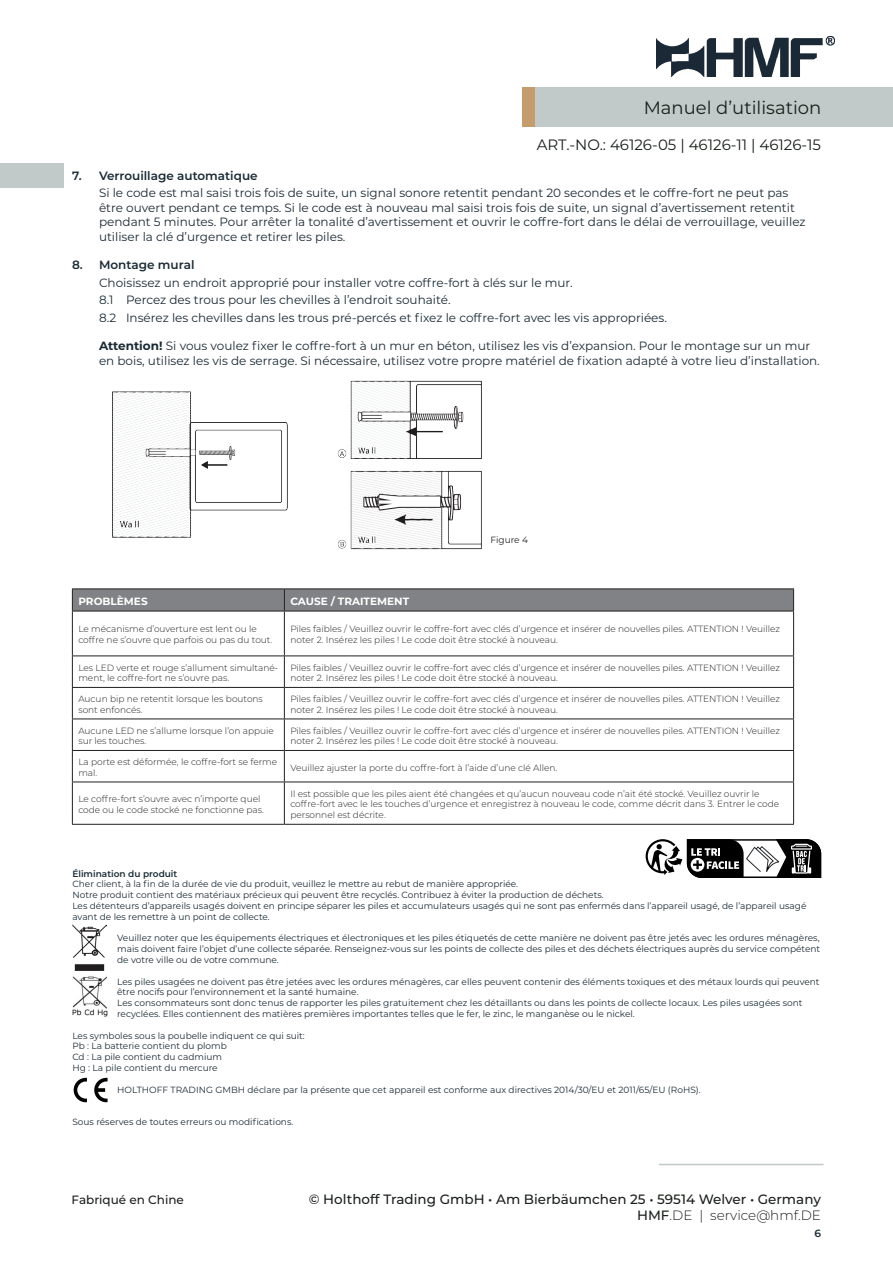
<style>
.page{position:relative;width:893px;height:1263px;background:#fff}
.page>*{position:absolute;margin:0;border:0;box-sizing:border-box;transform-origin:0 0}
.t1{font:18px "Montserrat";color:#1a1f1a}
.t2{font:15px "Montserrat";color:#1a1f1a}
.t3{font:500 13.5px/16.2px "Montserrat";color:#1a1f1a;text-align:right}
.t4{font:12px/14.4px "Montserrat";color:#1a2a34}
.t5{font:600 12px "Montserrat";color:#1a2a34}
.t6{font:500 12px "Montserrat";color:#1a1f1a}
.t7{font:700 10.5px "Montserrat";color:#fff}
.t8{font:600 10.5px "Montserrat";color:#1a2a34}
.t9{font:9px/10.8px "Montserrat";color:#1a2a34}
.t10{font:300 9px/10.8px "Montserrat";color:#231f20}
.t11{font:600 9px "Montserrat";color:#1a2a34}
.t12{font:9px "Montserrat";color:#231f20}
.s1{font-weight:700}
.s2{font-weight:300}
</style>
<div class="page">
<div style="left:534px;top:87px;width:359px;height:40px;background:#c1cac9"></div>
<div style="left:522px;top:87px;width:12px;height:40px;background:#c59c6e"></div>
<img style="left:656px;top:36px;width:178px;height:41px">
<hr style="left:659px;top:1164px;width:164px;height:1px;background:#c1cac9">
<div style="left:0;top:163px;width:63px;height:25px;background:#c1cac9"></div>
<img style="left:112px;top:380px;width:370px;height:170px">
<hr style="left:72px;top:782px;width:1px;height:42px;background:#231f20">
<hr style="left:72px;top:824px;width:212px;height:1px;background:#231f20">
<hr style="left:72px;top:611px;width:1px;height:44px;background:#231f20">
<hr style="left:72px;top:655px;width:212px;height:1px;background:#231f20">
<hr style="left:72px;top:656px;width:1px;height:31px;background:#231f20">
<hr style="left:72px;top:688px;width:1px;height:30px;background:#231f20">
<hr style="left:72px;top:719px;width:1px;height:31px;background:#231f20">
<hr style="left:72px;top:687px;width:212px;height:1px;background:#231f20">
<hr style="left:72px;top:718px;width:212px;height:1px;background:#231f20">
<hr style="left:72px;top:750px;width:212px;height:1px;background:#231f20">
<hr style="left:72px;top:751px;width:1px;height:31px;background:#231f20">
<hr style="left:72px;top:782px;width:212px;height:1px;background:#231f20">
<hr style="left:284px;top:611px;width:1px;height:44px;background:#231f20">
<hr style="left:793px;top:611px;width:1px;height:44px;background:#231f20">
<hr style="left:284px;top:655px;width:510px;height:1px;background:#231f20">
<hr style="left:284px;top:656px;width:1px;height:31px;background:#231f20">
<hr style="left:793px;top:656px;width:1px;height:31px;background:#231f20">
<hr style="left:284px;top:688px;width:1px;height:30px;background:#231f20">
<hr style="left:793px;top:688px;width:1px;height:30px;background:#231f20">
<hr style="left:284px;top:719px;width:1px;height:31px;background:#231f20">
<hr style="left:793px;top:719px;width:1px;height:31px;background:#231f20">
<hr style="left:284px;top:687px;width:510px;height:1px;background:#231f20">
<hr style="left:284px;top:718px;width:510px;height:1px;background:#231f20">
<hr style="left:284px;top:750px;width:510px;height:1px;background:#231f20">
<hr style="left:284px;top:751px;width:1px;height:31px;background:#231f20">
<hr style="left:793px;top:751px;width:1px;height:31px;background:#231f20">
<hr style="left:284px;top:782px;width:510px;height:1px;background:#231f20">
<hr style="left:284px;top:782px;width:1px;height:42px;background:#231f20">
<hr style="left:793px;top:782px;width:1px;height:42px;background:#231f20">
<hr style="left:284px;top:824px;width:510px;height:1px;background:#231f20">
<hr style="left:284px;top:588px;width:510px;height:1px;background:#231f20">
<hr style="left:284px;top:611px;width:510px;height:1px;background:#231f20">
<hr style="left:72px;top:588px;width:212px;height:1px;background:#231f20">
<svg style="left:72px;top:589px;width:722px;height:22px;background:#7c7d80"></svg>
<hr style="left:72px;top:611px;width:212px;height:1px;background:#231f20">
<img style="left:72px;top:925px;width:34px;height:45px">
<img style="left:72px;top:976px;width:36px;height:41px">
<svg style="left:74px;top:1078px;width:13px;height:24px"></svg>
<svg style="left:94px;top:1078px;width:14px;height:24px"></svg>
<svg style="left:646px;top:839px;width:175px;height:39px"></svg>
<img style="left:746px;top:847px;width:32px;height:24px">
<h1 class="t1" style="left:644px;top:96px;width:179px">Manuel d’utilisation</h1>
<h2 class="t2" style="left:537px;top:134px;width:286px">ART.-NO.: 46126-05 | 46126-11 | 46126-15</h2>
<h3 class="t5" style="left:72px;top:167px;width:187px">7. Verrouillage automatique</h3>
<p class="t4" style="left:99px;top:186px;width:708px">Si le code est mal saisi trois fois de suite, un signal sonore retentit pendant 20 secondes et le coffre-fort ne peut pas être ouvert pendant ce temps. Si le code est à nouveau mal saisi trois fois de suite, un signal d’avertissement retentit pendant 5 minutes. Pour arrêter la tonalité d’avertissement et ouvrir le coffre-fort dans le délai de verrouillage, veuillez utiliser la clé d’urgence et retirer les piles.</p>
<h3 class="t5" style="left:72px;top:257px;width:124px">8. Montage mural</h3>
<p class="t4" style="left:99px;top:273px;width:569px;line-height:17.4px">Choisissez un endroit approprié pour installer votre coffre-fort à clés sur le mur.<br>8.1 Percez des trous pour les chevilles à l’endroit souhaité.<br>8.2 Insérez les chevilles dans les trous pré-percés et fixez le coffre-fort avec les vis appropriées.</p>
<p class="t4" style="left:99px;top:339px;width:722px"><span class="s1">Attention!</span> Si vous voulez fixer le coffre-fort à un mur en béton, utilisez les vis d’expansion. Pour le montage sur un mur en bois, utilisez les vis de serrage. Si nécessaire, utilisez votre propre matériel de fixation adapté à votre lieu d’installation.</p>
<p class="t12" style="left:490px;top:534px;width:39px">Figure 4</p>
<p class="t7" style="left:78px;top:594px;width:71px">PROBLÈMES</p>
<p class="t7" style="left:290px;top:594px;width:120px">CAUSE / TRAITEMENT</p>
<p class="t10" style="left:78px;top:623px;width:196px">Le mécanisme d’ouverture est lent ou le coffre ne s’ouvre que parfois ou pas du tout.</p>
<p class="t10" style="left:290px;top:623px;width:491px">Piles faibles / Veuillez ouvrir le coffre-fort avec clés d’urgence et insérer de nouvelles piles. ATTENTION ! Veuillez noter 2. Insérez les piles ! Le code doit être stocké à nouveau.</p>
<p class="t10" style="left:78px;top:662px;width:201px">Les LED verte et rouge s’allument simultané&shy;ment, le coffre-fort ne s’ouvre pas.</p>
<p class="t10" style="left:290px;top:662px;width:491px">Piles faibles / Veuillez ouvrir le coffre-fort avec clés d’urgence et insérer de nouvelles piles. ATTENTION ! Veuillez noter 2. Insérez les piles ! Le code doit être stocké à nouveau.</p>
<p class="t10" style="left:78px;top:693px;width:186px">Aucun bip ne retentit lorsque les boutons sont enfoncés.</p>
<p class="t10" style="left:290px;top:693px;width:491px">Piles faibles / Veuillez ouvrir le coffre-fort avec clés d’urgence et insérer de nouvelles piles. ATTENTION ! Veuillez noter 2. Insérez les piles ! Le code doit être stocké à nouveau.</p>
<p class="t10" style="left:78px;top:725px;width:197px">Aucune LED ne s’allume lorsque l’on appuie sur les touches.</p>
<p class="t10" style="left:290px;top:725px;width:491px">Piles faibles / Veuillez ouvrir le coffre-fort avec clés d’urgence et insérer de nouvelles piles. ATTENTION ! Veuillez noter 2. Insérez les piles ! Le code doit être stocké à nouveau.</p>
<p class="t10" style="left:78px;top:756px;width:200px">La porte est déformée, le coffre-fort se ferme mal.</p>
<p class="t10" style="left:290px;top:762px;width:268px">Veuillez ajuster la porte du coffre-fort à l’aide d’une clé Allen.</p>
<p class="t10" style="left:78px;top:793px;width:187px">Le coffre-fort s’ouvre avec n’importe quel code ou le code stocké ne fonctionne pas.</p>
<p class="t10" style="left:290px;top:788px;width:490px">Il est possible que les piles aient été changées et qu’aucun nouveau code n’ait été stocké. Veuillez ouvrir le coffre-fort avec le les touches d’urgence et enregistrez à nouveau le code, comme décrit dans 3. Entrer le code personnel est décrite.</p>
<p class="t11" style="left:72px;top:867px;width:107px">Élimination du produit</p>
<p class="t9" style="left:72px;top:878px;width:736px">Cher client, à la fin de la durée de vie du produit, veuillez le mettre au rebut de manière appropriée.<br>Notre produit contient des matériaux précieux qui peuvent être recyclés. Contribuez à éviter la production de déchets.<br>Les détenteurs d’appareils usagés doivent en principe séparer les piles et accumulateurs usagés qui ne sont pas enfermés dans l’appareil usagé, de l’appareil usagé avant de les remettre à un point de collecte.</p>
<p class="t9" style="left:117px;top:932px;width:704px;text-align:justify">Veuillez noter que les équipements électriques et électroniques et les piles étiquetés de cette manière ne doivent pas être jetés avec les ordures ménagères, mais doivent faire l’objet d’une collecte séparée. Renseignez-vous sur les points de collecte des piles et des déchets électriques auprès du service compétent de votre ville ou de votre commune.</p>
<p class="t9" style="left:117px;top:976px;width:704px">Les piles usagées ne doivent pas être jetées avec les ordures ménagères, car elles peuvent contenir des éléments toxiques et des métaux lourds qui peuvent être nocifs pour l’environnement et la santé humaine.<br>Les consommateurs sont donc tenus de rapporter les piles gratuitement chez les détaillants ou dans les points de collecte locaux. Les piles usagées sont recyclées. Elles contiennent des matières premières importantes telles que le fer, le zinc, le manganèse ou le nickel.</p>
<p class="t9" style="left:72px;top:1030px;width:234px">Les symboles sous la poubelle indiquent ce qui suit:<br>Pb : La batterie contient du plomb<br>Cd : La pile contient du cadmium<br>Hg : La pile contient du mercure</p>
<p class="t9" style="left:117px;top:1084px;width:585px">HOLTHOFF TRADING GMBH déclare par la présente que cet appareil est conforme aux directives 2014/30/EU et 2011/65/EU (RoHS).</p>
<p class="t9" style="left:72px;top:1116px;width:222px">Sous réserves de toutes erreurs ou modifications.</p>
<h3 class="t6" style="left:72px;top:1191px;width:114px">Fabriqué en Chine</h3>
<h3 class="t3" style="left:309px;top:1190px;width:514px">© Holthoff Trading GmbH • Am Bierbäumchen 25 • 59514 Welver • Germany<br>HMF<span class="s2">.DE | service@hmf.DE</span></h3>
<p class="t8" style="left:814px;top:1226px;width:8px">6</p>
</div>
